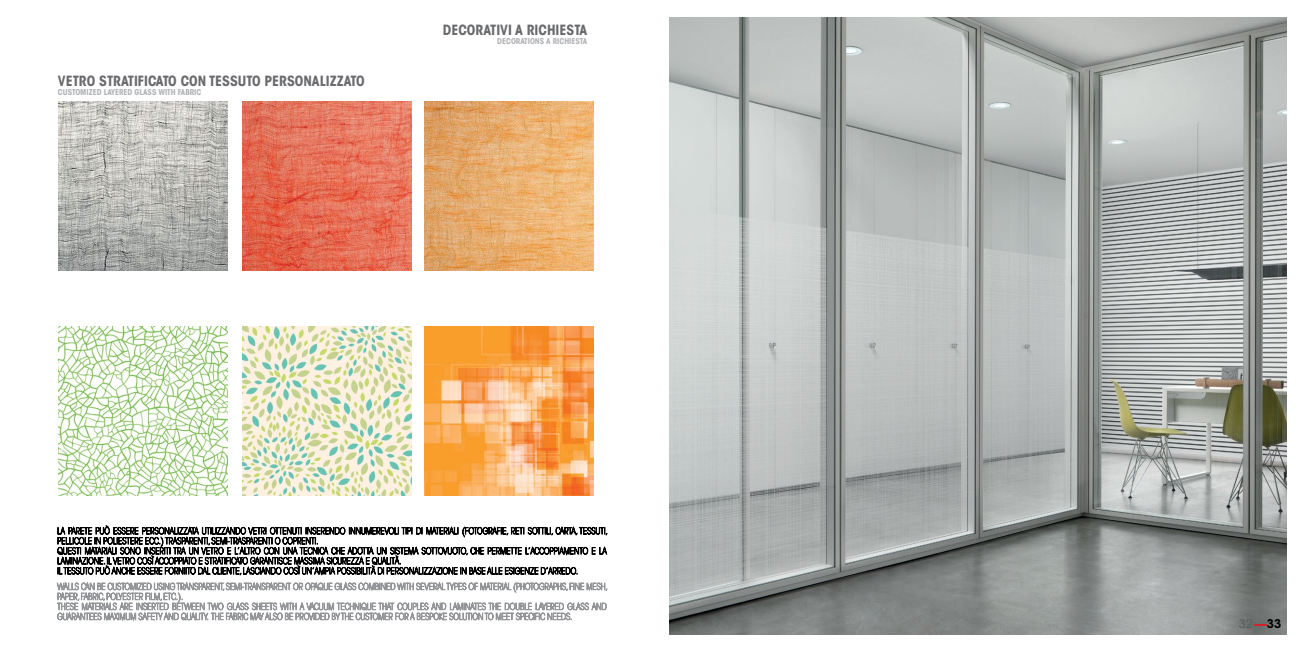
<style>
.page{position:relative;width:1304px;height:652px;background:#fff}
.page>*{position:absolute;margin:0;border:0;box-sizing:border-box;transform-origin:0 0}
.t1{font:14px "ITC Avant Garde MM 740 450";color:#696a6d}
.t2{font:12px "ITC Avant Garde Std";color:#5b5b5c}
.t3{font:8px "ITC Avant Garde MM 740 450";color:#afb1b4}
.s1{font-weight:600;color:#000}
</style>
<div class="page">
<img style="left:59px;top:101px;width:169px;height:169px">
<img style="left:59px;top:326px;width:169px;height:169px">
<img style="left:242px;top:101px;width:169px;height:169px">
<img style="left:242px;top:326px;width:169px;height:169px">
<img style="left:425px;top:101px;width:169px;height:169px">
<img style="left:425px;top:326px;width:169px;height:169px">
<svg style="left:57px;top:525px;width:550px;height:50px"></svg>
<svg style="left:57px;top:582px;width:550px;height:39px"></svg>
<img style="left:669px;top:17px;width:618px;height:618px">
<svg style="left:1254px;top:624px;width:12px;height:1px"></svg>
<p class="t1" style="left:58px;top:73px;width:308px">VETRO STRATIFICATO CON TESSUTO PERSONALIZZATO</p>
<p class="t3" style="left:58px;top:87px;width:145px">CUSTOMIZED LAYERED GLASS WITH FABRIC</p>
<p class="t1" style="left:443px;top:22px;width:146px">DECORATIVI A RICHIESTA</p>
<p class="t3" style="left:497px;top:36px;width:92px">DECORATIONS A RICHIESTA</p>
<p class="t2" style="left:1239px;top:617px;width:44px">32 <span class="s1">33</span></p>
</div>
